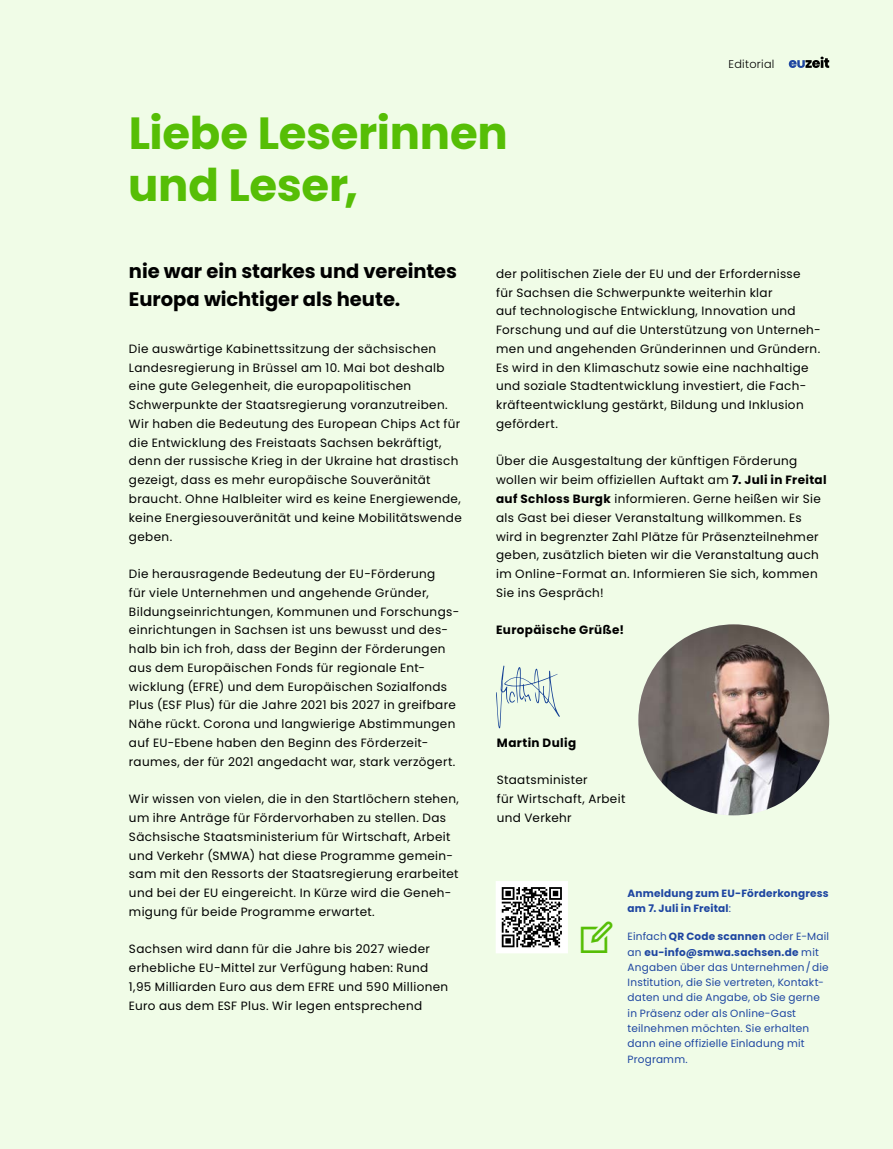
<style>
.page{position:relative;width:893px;height:1149px;background:#fff}
.page>*{position:absolute;margin:0;border:0;box-sizing:border-box;transform-origin:0 0}
.Fließtext{font:700 45px/52.5px "Poppins";letter-spacing:-.005em;color:#56be06}
.Teasertext{font:700 19.5px/28.2px "Poppins";color:#000}
.Fließtext-2{font:12px/18.8px "Poppins";letter-spacing:.03em;color:#000}
.Fließtext-3{font:700 12px "Poppins";letter-spacing:.03em;color:#000}
.Kolumnentitel_HEAD_1_-_Kolumnentitel_Edi{font:300 11.25px "Poppins";letter-spacing:.025em;color:#000}
.Infotext{font:10.5px/15.3px "Poppins";letter-spacing:.02em;color:#1e46a1}
.Infotext-2{font:700 10.5px/15.3px "Poppins";letter-spacing:.02em;color:#1e46a1}
.s1{font-weight:700}
.s2{font-weight:400}
</style>
<div class="page">
<div style="left:1px;top:0;width:892px;height:1148px;background:#f0fce7"></div>
<svg style="left:789px;top:57px;width:40px;height:11px"></svg>
<svg style="left:496px;top:665px;width:64px;height:63px"></svg>
<img style="left:638px;top:624px;width:191px;height:191px;border-radius:95px">
<svg style="left:496px;top:881px;width:72px;height:72px;background:#a6a6a6"></svg>
<p class="Fließtext" style="left:128px;top:107px;width:381px">Liebe Leserinnen und Leser,</p>
<h1 class="Kolumnentitel_HEAD_1_-_Kolumnentitel_Edi" style="left:728px;top:58px;width:48px">Editorial</h1>
<p class="Teasertext" style="left:129px;top:257px;width:330px">nie war ein starkes und vereintes<br>Europa wichtiger als heute.</p>
<p class="Fließtext-2" style="left:129px;top:339px;width:334px">Die auswärtige Kabinettssitzung der sächsischen Landesregierung in Brüssel am 10. Mai bot deshalb eine gute Gelegenheit, die europapolitischen Schwerpunkte der Staatsregierung voranzutreiben.<br>Wir haben die Bedeutung des European Chips Act für die Entwicklung des Freistaats Sachsen bekräftigt, denn der russische Krieg in der Ukraine hat drastisch gezeigt, dass es mehr europäische Souveränität braucht. Ohne Halbleiter wird es keine Energiewende, keine Energiesouveränität und keine Mobilitätswende geben.</p>
<p class="Fließtext-2" style="left:129px;top:564px;width:330px">Die herausragende Bedeutung der EU-Förderung<br>für viele Unternehmen und angehende Gründer, Bildungseinrichtungen, Kommunen und Forschungs&shy;einrichtungen in Sachsen ist uns bewusst und des&shy;halb bin ich froh, dass der Beginn der Förderungen aus dem Europäischen Fonds für regionale Ent&shy;wicklung (EFRE) und dem Europäischen Sozialfonds Plus (ESF Plus) für die Jahre 2021 bis 2027 in greifbare Nähe rückt. Corona und langwierige Abstimmungen auf EU-Ebene haben den Beginn des Förderzeit&shy;raumes, der für 2021 angedacht war, stark verzögert.</p>
<p class="Fließtext-2" style="left:129px;top:789px;width:332px">Wir wissen von vielen, die in den Startlöchern stehen, um ihre Anträge für Fördervorhaben zu stellen. Das Sächsische Staatsministerium für Wirtschaft, Arbeit und Verkehr (SMWA) hat diese Programme gemein&shy;sam mit den Ressorts der Staatsregierung erarbeitet und bei der EU eingereicht. In Kürze wird die Geneh&shy;migung für beide Programme erwartet.</p>
<p class="Fließtext-2" style="left:129px;top:939px;width:321px">Sachsen wird dann für die Jahre bis 2027 wieder erhebliche EU-Mittel zur Verfügung haben: Rund 1,95 Milliarden Euro aus dem EFRE und 590 Millionen Euro aus dem ESF Plus. Wir legen entsprechend</p>
<p class="Fließtext-2" style="left:496px;top:264px;width:326px">der politischen Ziele der EU und der Erfordernisse<br>für Sachsen die Schwerpunkte weiterhin klar<br>auf technologische Entwicklung, Innovation und Forschung und auf die Unterstützung von Unterneh&shy;men und angehenden Gründerinnen und Gründern.<br>Es wird in den Klimaschutz sowie eine nachhaltige und soziale Stadtentwicklung investiert, die Fach&shy;kräfteentwicklung gestärkt, Bildung und Inklusion gefördert.</p>
<p class="Fließtext-2" style="left:496px;top:452px;width:332px">Über die Ausgestaltung der künftigen Förderung wollen wir beim offiziellen Auftakt am <span class="s1">7. Juli in Freital auf Schloss Burgk</span> informieren. Gerne heißen wir Sie als Gast bei dieser Veranstaltung willkommen. Es wird in begrenzter Zahl Plätze für Präsenzteilnehmer geben, zusätzlich bieten wir die Veranstaltung auch im Online-Format an. Informieren Sie sich, kommen Sie ins Gespräch!</p>
<p class="Fließtext-3" style="left:496px;top:623px;width:130px">Europäische Grüße!</p>
<p class="Fließtext-3" style="left:497px;top:735px;width:81px">Martin Dulig</p>
<p class="Fließtext-2" style="left:497px;top:770px;width:130px">Staatsminister<br>für Wirtschaft, Arbeit und Verkehr</p>
<p class="Infotext-2" style="left:628px;top:885px;width:202px">Anmeldung zum EU-Förderkongress am 7. Juli in Freital<span class="s2">:</span></p>
<p class="Infotext" style="left:628px;top:928px;width:203px">Einfach <span class="s1">QR Code scannen</span> oder E-Mail an <span class="s1">eu-info@smwa.sachsen.de</span> mit<br>Angaben über das Unternehmen/die<br>Institution, die Sie vertreten, Kontakt&shy;daten und die Angabe, ob Sie gerne in Präsenz oder als Online-Gast teilnehmen möchten. Sie erhalten dann eine offizielle Einladung mit<br>Programm.</p>
</div>
